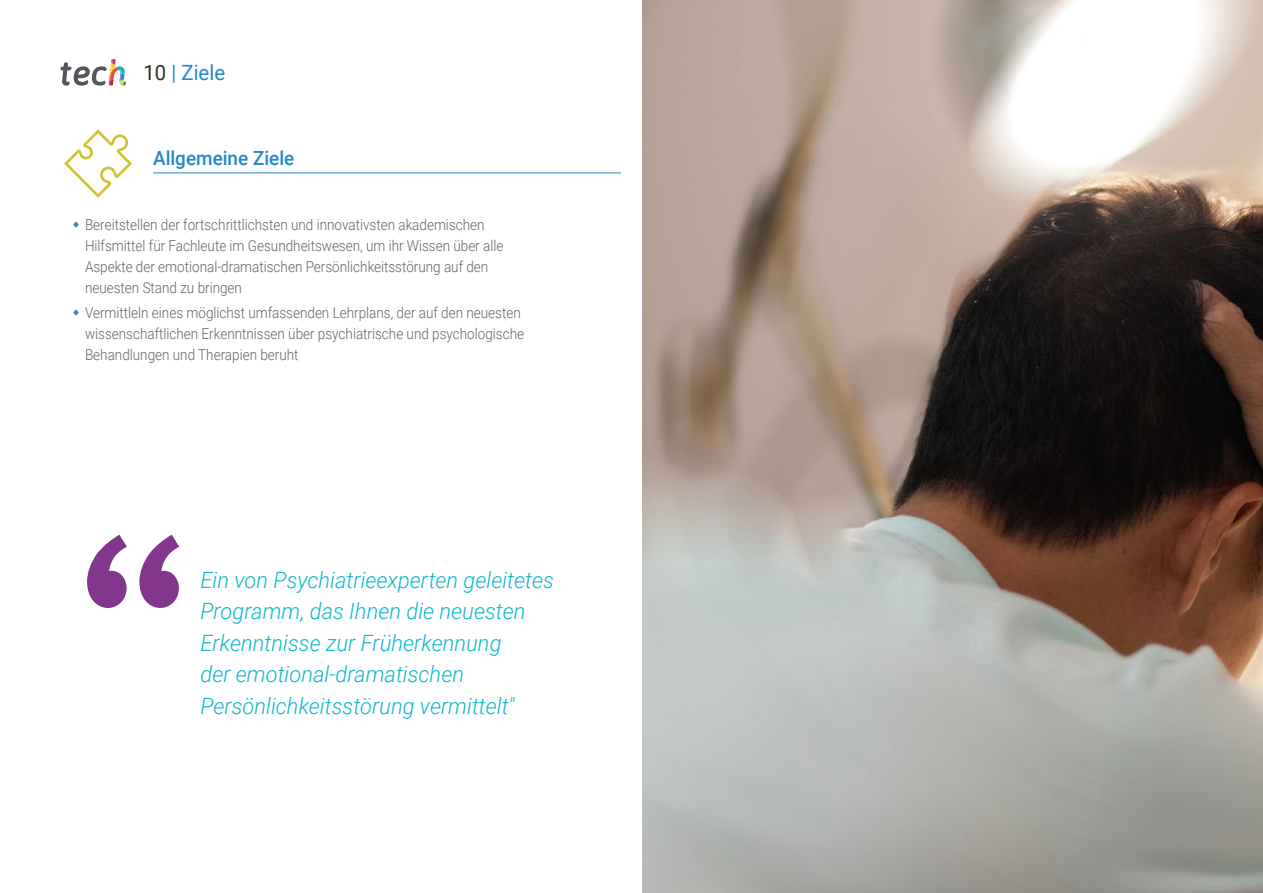
<style>
.page{position:relative;width:1263px;height:893px;background:#fff}
.page>*{position:absolute;margin:0;border:0;box-sizing:border-box;transform-origin:0 0}
.t1{font:italic 300 22.5px/31.5px "Roboto";color:#0fb6cf}
.t2{font:21px "Roboto";color:#2488c9}
.t3{font:500 19.5px "Roboto";color:#2488c9}
.t4{font:300 15px/21px "Roboto";color:#61646a;scale:.9 1}
.s1{color:#312e20}
</style>
<div class="page">
<hr style="left:153px;top:173px;width:468px;height:1px;background:#2488c9">
<svg style="left:64px;top:129px;width:68px;height:69px"></svg>
<img style="left:642px;top:0;width:621px;height:893px">
<svg style="left:61px;top:59px;width:65px;height:27px"></svg>
<svg style="left:87px;top:535px;width:92px;height:73px"></svg>
<h2 class="t2" style="left:144px;top:57px;width:83px"><span class="s1">10</span> | Ziele</h2>
<h3 class="t3" style="left:153px;top:144px;width:143px">Allgemeine Ziele</h3>
<p class="t4" style="left:85px;top:214px;width:466px">Bereitstellen der fortschrittlichsten und innovativsten akademischen Hilfsmittel für Fachleute im Gesundheitswesen, um ihr Wissen über alle Aspekte der emotional-dramatischen Persönlichkeitsstörung auf den neuesten Stand zu bringen</p>
<p class="t4" style="left:85px;top:302px;width:489px">Vermittleln eines möglichst umfassenden Lehrplans, der auf den neuesten wissenschaftlichen Erkenntnissen über psychiatrische und psychologische<br>Behandlungen und Therapien beruht</p>
<h1 class="t1" style="left:200px;top:563px;width:355px">Ein von Psychiatrieexperten geleitetes Programm, das Ihnen die neuesten Erkenntnisse zur Früherkennung<br>der emotional-dramatischen Persönlichkeitsstörung vermittelt"</h1>
</div>
